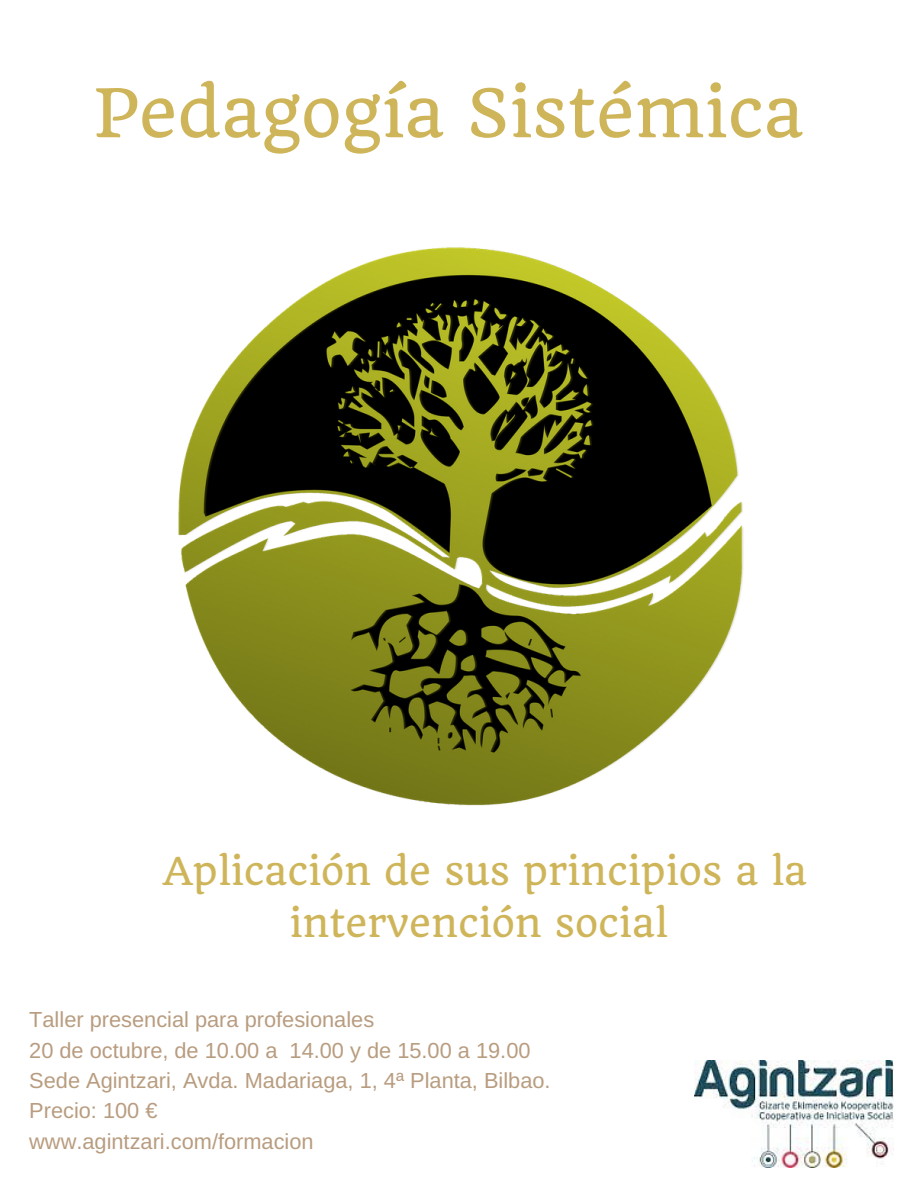
<style>
.page{position:relative;width:918px;height:1188px;background:#fff}
.page>*{position:absolute;margin:0;border:0;box-sizing:border-box;transform-origin:0 0}
.t1{font:65.4px "Quando";color:#cfb55a}
.t2{font:37.35px/51.8px "Quando";color:#cfb55a;text-align:center}
.t3{font:21.75px/30.3px "Arimo";color:#b89c7f}
</style>
<div class="page">
<img style="left:178px;top:247px;width:566px;height:559px">
<img style="left:694px;top:1061px;width:199px;height:107px">
<h1 class="t1" style="left:93px;top:72px;width:712px">Pedagogía Sistémica</h1>
<h2 class="t2" style="left:163px;top:846px;width:646px">Aplicación de sus principios a la intervención social</h2>
<p class="t3" style="left:29px;top:1004px;width:523px">Taller presencial para profesionales<br>20 de octubre, de 10.00 a 14.00 y de 15.00 a 19.00<br>Sede Agintzari, Avda. Madariaga, 1, 4ª Planta, Bilbao.<br>Precio: 100 €<br>www.agintzari.com/formacion</p>
</div>
